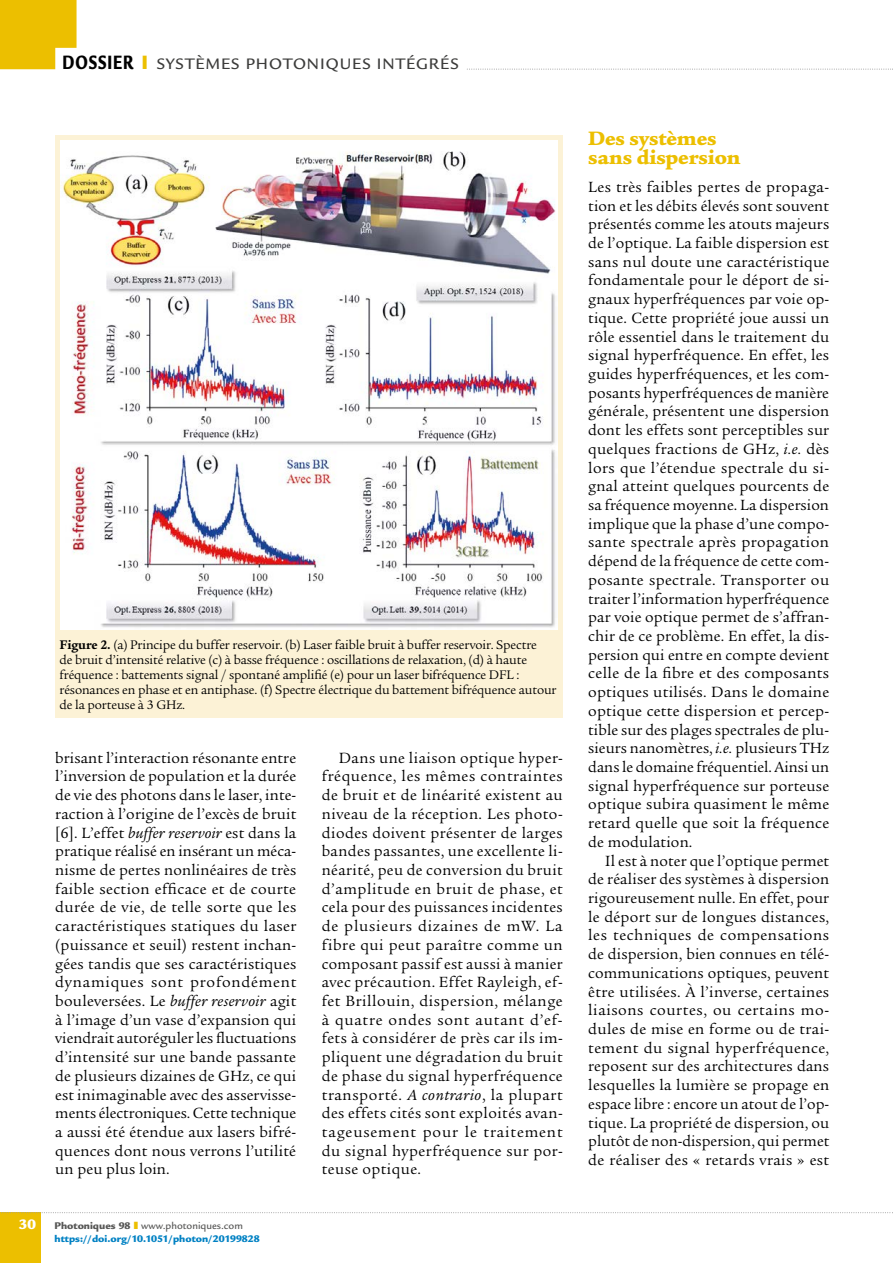
<style>
.page{position:relative;width:893px;height:1263px;background:#fff}
.page>*{position:absolute;margin:0;border:0;box-sizing:border-box;transform-origin:0 0}
.t1{font:900 21px/18.8px "Legacy Serif";letter-spacing:-.01em;color:#ecbf00}
.t2{font:500 16.5px "Legacy Sans";letter-spacing:.06em;color:#3c3c3b}
.t3{font:16.05px/18.8px "Legacy Serif";letter-spacing:.02em;color:#000;text-align:justify}
.t4{font:900 15px "Legacy Sans";color:#fff}
.t5{font:13.5px/15px "Legacy Serif";letter-spacing:-.01em;color:#000}
.t6{font:900 10.5px "Legacy Sans";color:#0081c3}
.t7{font:500 10.5px "Legacy Sans";color:#575756}
.s1{font-weight:900;font-size:21px;color:#000}
.s2{font-weight:900;font-size:21px;color:#ecbf00}
.s3{font-weight:700}
.s4{font-style:italic}
.s5{font-weight:900}
.s6{color:#ecbf00}
</style>
<div class="page">
<div style="left:0;top:1213px;width:40px;height:50px;background:#ecbf00"></div>
<svg style="left:0;top:0;width:893px;height:70px"></svg>
<svg style="left:0;top:1212px;width:893px;height:1px"></svg>
<div style="left:55px;top:136px;width:508px;height:582px;background:#fcf2d6"></div>
<img style="left:60px;top:141px;width:498px;height:489px">
<p class="t2" style="left:63px;top:55px;width:396px"><span class="s1">DOSSIER</span> <span class="s2">I</span> SYSTÈMES PHOTONI QU ES INTÉGRÉS</p>
<p class="t4" style="left:19px;top:1215px;width:19px">30</p>
<p class="t5" style="left:60px;top:637px;width:498px"><span class="s3">Figure 2.</span> (a) Principe du buffer reservoir. (b) Laser faible bruit à buffer reservoir. Spectre<br>de bruit d’intensité relative (c) à basse fréquence : oscillations de relaxation, (d) à haute fréquence : battements signal / spontané amplifié (e) pour un laser bifréquence DFL : résonances en phase et en antiphase. (f) Spectre électrique du battement bifréquence autour de la porteuse à 3 GHz.</p>
<p class="t3" style="left:55px;top:748px;width:243px">brisant l’interaction résonante entre l’inversion de population et la durée de vie des photons dans le laser, inte&shy;raction à l’origine de l’excès de bruit [6]. L’effet <span class="s4">buffer reservoir</span> est dans la pratique réalisé en insérant un méca&shy;nisme de pertes nonlinéaires de très faible section efficace et de courte durée de vie, de telle sorte que les caractéristiques statiques du laser (puissance et seuil) restent inchan&shy;gées tandis que ses caractéristiques dynamiques sont profondément bouleversées. Le <span class="s4">buffer reservoir</span> agit à l’image d’un vase d’expansion qui viendrait autoréguler les fluctuations d’intensité sur une bande passante de plusieurs dizaines de GHz, ce qui est inimaginable avec des asservisse&shy;ments électroniques. Cette technique a aussi été étendue aux lasers bifré&shy;quences dont nous verrons l’utilité un peu plus loin.</p>
<p class="t7" style="left:55px;top:1220px;width:190px"><span class="s5">Photoniques 98</span> <span class="s6">❚</span> WWW.PHOTONIQUES.COM</p>
<p class="t6" style="left:55px;top:1232px;width:207px">https://doi.org/10.1051/photon/20199828</p>
<p class="t3" style="left:322px;top:748px;width:243px;text-indent:17px">Dans une liaison optique hyper&shy;fréquence, les mêmes contraintes de bruit et de linéarité existent au niveau de la réception. Les photo&shy;diodes doivent présenter de larges bandes passantes, une excellente li&shy;néarité, peu de conversion du bruit d’amplitude en bruit de phase, et cela pour des puissances incidentes de plusieurs dizaines de mW. La fibre qui peut paraître comme un composant passif est aussi à manier avec précaution. Effet Rayleigh, ef&shy;fet Brillouin, dispersion, mélange à quatre ondes sont autant d’ef&shy;fets à considérer de près car ils im&shy;pliquent une dégradation du bruit de phase du signal hyperfréquence transporté. <span class="s4">A contrario</span>, la plupart des effets cités sont exploités avan&shy;tageusement pour le traitement du signal hyperfréquence sur por&shy;teuse optique.</p>
<h1 class="t1" style="left:588px;top:129px;width:154px">Des systèmes sans dispersion</h1>
<p class="t3" style="left:588px;top:178px;width:243px">Les très faibles pertes de propaga&shy;tion et les débits élevés sont souvent présentés comme les atouts majeurs de l’optique. La faible dispersion est sans nul doute une caractéristique fondamentale pour le déport de si&shy;gnaux hyperfréquences par voie op&shy;tique. Cette propriété joue aussi un rôle essentiel dans le traitement du signal hyperfréquence. En effet, les guides hyperfréquences, et les com&shy;posants hyperfréquences de manière générale, présentent une dispersion dont les effets sont perceptibles sur quelques fractions de GHz, <span class="s4">i.e.</span> dès lors que l’étendue spectrale du si&shy;gnal atteint quelques pourcents de sa fréquence moyenne. La dispersion implique que la phase d’une compo&shy;sante spectrale après propagation dépend de la fréquence de cette com&shy;posante spectrale. Transporter ou traiter l’information hyperfréquence par voie optique permet de s’affran&shy;chir de ce problème. En effet, la dis&shy;persion qui entre en compte devient celle de la fibre et des composants optiques utilisés. Dans le domaine optique cette dispersion et percep&shy;tible sur des plages spectrales de plu&shy;sieurs nanomètres, <span class="s4">i.e.</span> plusieurs THz dans le domaine fréquentiel. Ainsi un signal hyperfréquence sur porteuse optique subira quasiment le même retard quelle que soit la fréquence de modulation.</p>
<p class="t3" style="left:588px;top:851px;width:243px;text-indent:17px">Il est à noter que l’optique permet de réaliser des systèmes à dispersion rigoureusement nulle. En effet, pour le déport sur de longues distances, les techniques de compensations de dispersion, bien connues en télé&shy;communications optiques, peuvent être utilisées. À l’inverse, certaines liaisons courtes, ou certains mo&shy;dules de mise en forme ou de trai&shy;tement du signal hyperfréquence, reposent sur des architectures dans lesquelles la lumière se propage en espace libre : encore un atout de l’op&shy;tique. La propriété de dispersion, ou plutôt de non-dispersion, qui permet de réaliser des « retards vrais » est</p>
</div>
